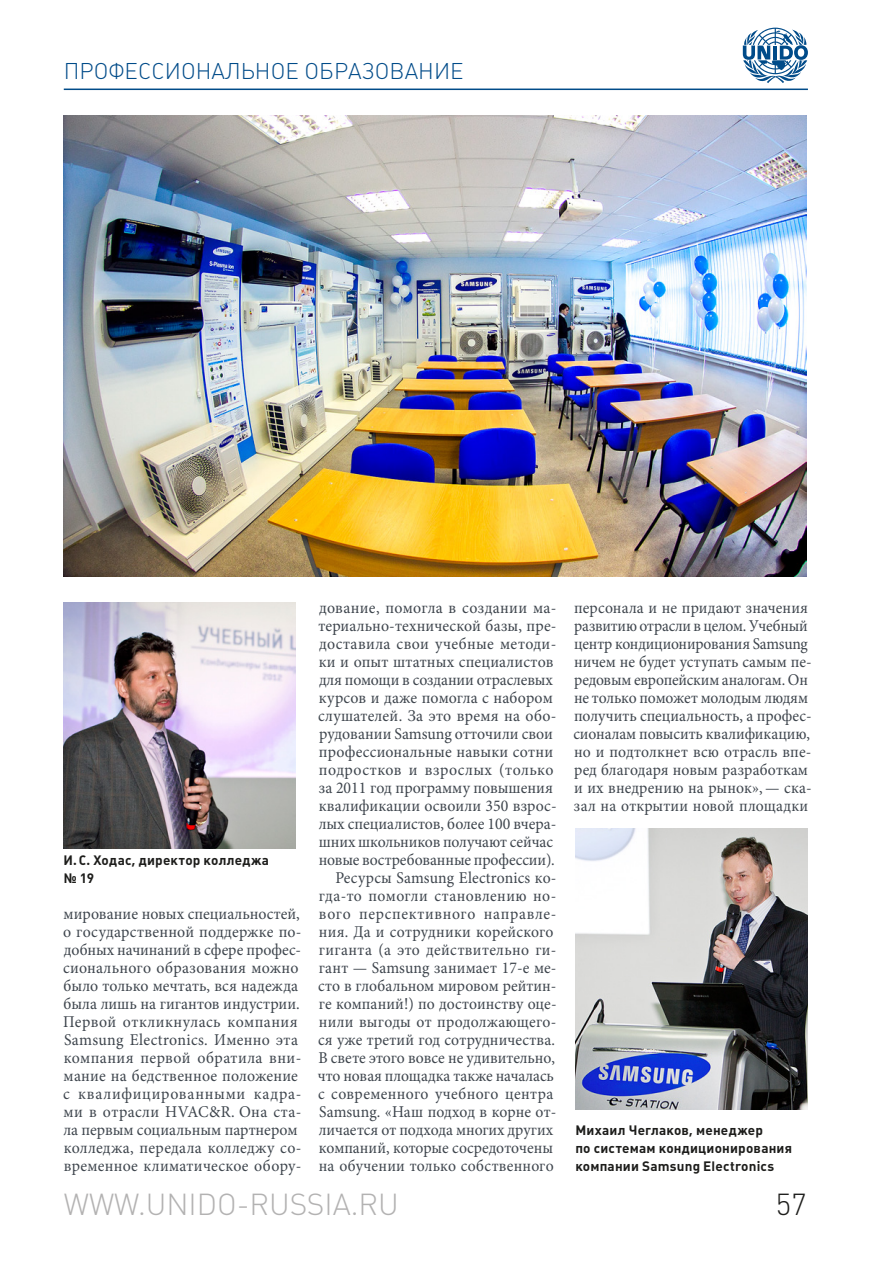
<style>
.page{position:relative;width:893px;height:1263px;background:#fff}
.page>*{position:absolute;margin:0;border:0;box-sizing:border-box;transform-origin:0 0}
.t1{font:30px "Plumb Light C";color:#b3b2b2}
.t2{font:30px "Plumb Light C";color:#1d1d1b}
.t3{font:22.5px "Plumb Light C";color:#004b89}
.t4{font:16.5px/18px "Minion Pro";letter-spacing:.005em;color:#3e454d;scale:.96 1}
.t5{font:16.5px/18px "Minion Pro";letter-spacing:.005em;color:#3e454d;scale:.95 1}
.t6{font:13.5px/18px "Plumb Bold C";letter-spacing:.015em;color:#1d1d1b}
</style>
<div class="page">
<hr style="left:64px;top:89px;width:744px;height:1px;background:#004b89">
<img style="left:64px;top:116px;width:742px;height:461px">
<img style="left:63px;top:603px;width:233px;height:246px">
<img style="left:575px;top:828px;width:233px;height:281px">
<svg style="left:743px;top:28px;width:65px;height:55px"></svg>
<h2 class="t3" style="left:64px;top:58px;width:401px">ПРОФЕССИОНАЛЬНОЕ ОБРАЗОВАНИЕ</h2>
<p class="t6" style="left:64px;top:850px;width:207px">И.С. Ходас, директор колледжа № 19</p>
<p class="t4" style="left:63px;top:904px;width:250px">мирование новых специальностей, о государственной поддержке по&shy;добных начинаний в сфере профес&shy;сионального образования можно было только мечтать, вся надежда была лишь на гигантов индустрии.<br>Первой откликнулась компания<br>Samsung Electronics. Именно эта компания первой обратила вни&shy;мание на бедственное положение с квалифицированными кадра&shy;ми в отрасли HVAC&amp;R. Она ста&shy;ла первым социальным партнером колледжа, передала колледжу со&shy;временное климатическое обору-</p>
<p class="t4" style="left:318px;top:598px;width:250px;text-align:right">дование, помогла в создании ма&shy;териально-технической базы, пре&shy;доставила свои учебные методи&shy;ки и опыт штатных специалистов для помощи в создании отраслевых курсов и даже помогла с набором слушателей. За это время на обо&shy;рудовании Samsung отточили свои профессиональные навыки сотни подростков и взрослых (только за 2011 год программу повышения квалификации освоили 350 взрос&shy;лых специалистов, более 100 вчера&shy;шних школьников получают сейчас новые востребованные профессии).<br>Ресурсы Samsung Electronics ко&shy;гда-то помогли становлению но&shy;вого перспективного направле&shy;ния. Да и сотрудники корейского гиганта (а это действительно ги&shy;гант — Samsung занимает 17-е ме&shy;сто в глобальном мировом рейтин&shy;ге компаний!) по достоинству оце&shy;нили выгоды от продолжающего&shy;ся уже третий год сотрудничества.<br>В свете этого вовсе не удивительно, что новая площадка также началась с современного учебного центра<br>Samsung. «Наш подход в корне от&shy;личается от подхода многих других компаний, которые сосредоточены на обучении только собственного</p>
<p class="t5" style="left:573px;top:598px;width:252px">персонала и не придают значения развитию отрасли в целом. Учебный центр кондиционирования Samsung ничем не будет уступать самым пе&shy;редовым европейским аналогам. Он не только поможет молодым людям получить специальность, а профес&shy;сионалам повысить квалификацию, но и подтолкнет всю отрасль впе&shy;ред благодаря новым разработкам и их внедрению на рынок»,— ска&shy;зал на открытии новой площадки</p>
<p class="t6" style="left:575px;top:1120px;width:218px">Михаил Чеглаков, менеджер<br>по системам кондиционирования компании Samsung Electronics</p>
<h1 class="t1" style="left:64px;top:1187px;width:26px">WWW</h1>
<h1 class="t1" style="left:138px;top:1187px;width:239px">.UNIDO-RUSSIA.RU</h1>
<h1 class="t2" style="left:776px;top:1187px;width:32px">57</h1>
</div>
